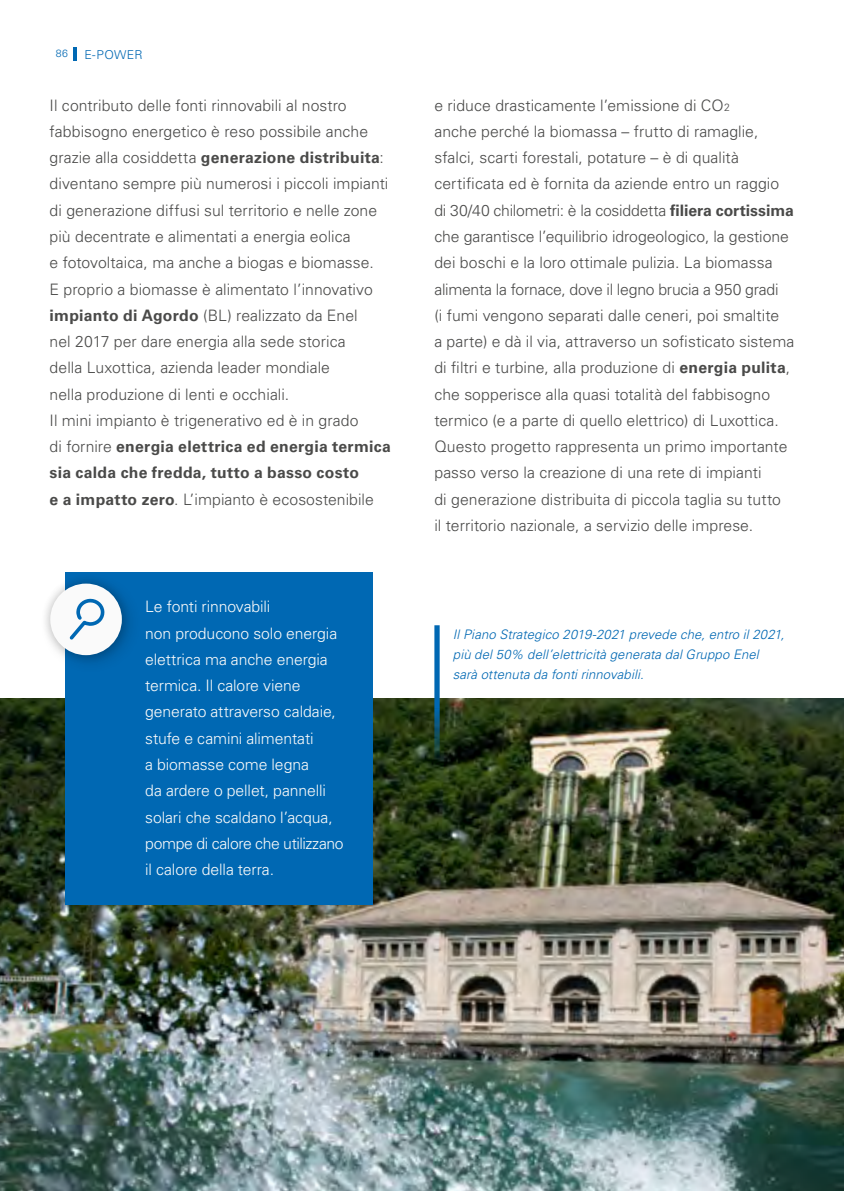
<style>
.page{position:relative;width:844px;height:1191px;background:#fff}
.page>*{position:absolute;margin:0;border:0;box-sizing:border-box;transform-origin:0 0}
.t1{font:300 15.75px/26.2px "Univers LT Std";letter-spacing:.005em;color:#4a4a49}
.t2{font:300 15.75px/26.2px "Univers LT Std";letter-spacing:-.005em;color:#fafafa}
.t3{font:italic 300 13.12px/20.1px "Univers LT Std";letter-spacing:.01em;color:#0068b3}
.t4{font:300 12.25px "Univers LT Std";letter-spacing:.03em;color:#0068b3}
.t5{font:300 10.5px "Univers LT Std";color:#0068b3}
.s1{font-weight:700}
.s2{font-size:10.5px}
</style>
<div class="page">
<hr style="left:73px;top:47px;width:4px;height:13px;background:#0068b3">
<img style="left:0;top:698px;width:843px;height:493px">
<div style="left:434px;top:625px;width:5px;height:83px;background:#0068b3"></div>
<svg style="left:434px;top:708px;width:5px;height:51px"></svg>
<div style="left:65px;top:572px;width:307px;height:332px;background:#0068b3"></div>
<div style="left:38px;top:570px;width:105px;height:105px;background:#000;opacity:.2"></div>
<div style="left:50px;top:583px;width:72px;height:72px;background:#fafafa;border-radius:50%"></div>
<svg style="left:66px;top:598px;width:41px;height:77px"></svg>
<p class="t5" style="left:56px;top:47px;width:14px">86</p>
<p class="t4" style="left:84px;top:47px;width:60px">E-POWER</p>
<p class="t1" style="left:50px;top:92px;width:342px">Il contributo delle fonti rinnovabili al nostro fabbisogno energetico è reso possibile anche grazie alla cosiddetta <span class="s1">generazione distribuita</span>: diventano sempre più numerosi i piccoli impianti di generazione diffusi sul territorio e nelle zone più decentrate e alimentati a energia eolica<br>e fotovoltaica, ma anche a biogas e biomasse.<br>E proprio a biomasse è alimentato l’innovativo <span class="s1">impianto di Agordo</span> (BL) realizzato da Enel<br>nel 2017 per dare energia alla sede storica<br>della Luxottica, azienda leader mondiale<br>nella produzione di lenti e occhiali.<br>Il mini impianto è trigenerativo ed è in grado<br>di fornire <span class="s1">energia elettrica ed energia termica sia calda che fredda, tutto a basso costo<br>e a impatto zero</span>. L’impianto è ecosostenibile</p>
<p class="t1" style="left:434px;top:92px;width:361px">e riduce drasticamente l’emissione di CO<span class="s2">2<br></span>anche perché la biomassa – frutto di ramaglie, sfalci, scarti forestali, potature – è di qualità certificata ed è fornita da aziende entro un raggio di 30/40 chilometri: è la cosiddetta <span class="s1">filiera cortissima </span>che garantisce l’equilibrio idrogeologico, la gestione dei boschi e la loro ottimale pulizia. La biomassa alimenta la fornace, dove il legno brucia a 950 gradi<br>(i fumi vengono separati dalle ceneri, poi smaltite<br>a parte) e dà il via, attraverso un sofisticato sistema di filtri e turbine, alla produzione di <span class="s1">energia pulita</span>, che sopperisce alla quasi totalità del fabbisogno termico (e a parte di quello elettrico) di Luxottica.<br>Questo progetto rappresenta un primo importante passo verso la creazione di una rete di impianti<br>di generazione distribuita di piccola taglia su tutto<br>il territorio nazionale, a servizio delle imprese.</p>
<p class="t2" style="left:145px;top:593px;width:200px">Le fonti rinnovabili<br>non producono solo energia elettrica ma anche energia termica. Il calore viene generato attraverso caldaie, stufe e camini alimentati<br>a biomasse come legna<br>da ardere o pellet, pannelli solari che scaldano l’acqua, pompe di calore che utilizzano il calore della terra.</p>
<p class="t3" style="left:452px;top:624px;width:333px">Il Piano Strategico 2019-2021 prevede che, entro il 2021, più del 50% dell’elettricità generata dal Gruppo Enel sarà ottenuta da fonti rinnovabili.</p>
</div>
